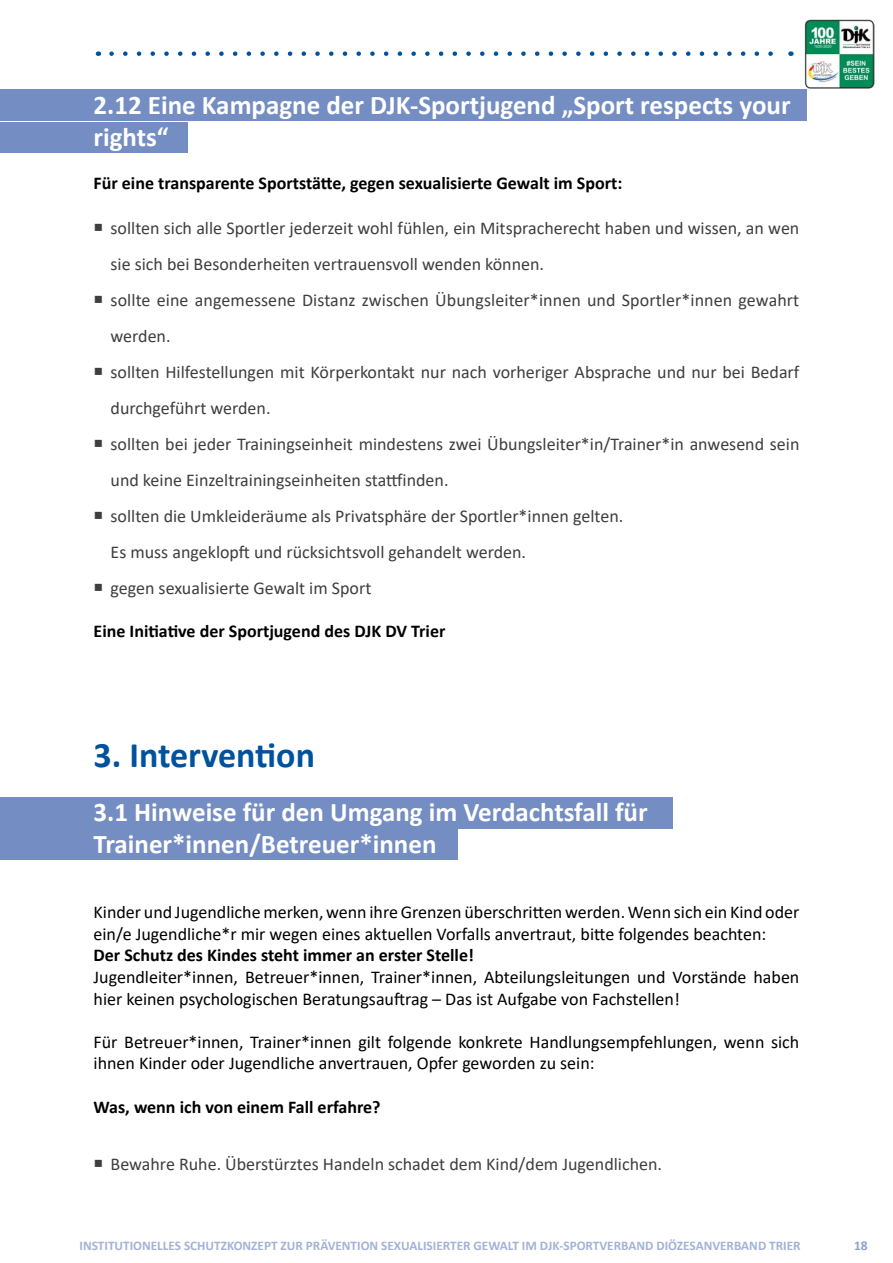
<style>
.page{position:relative;width:893px;height:1263px;background:#fff}
.page>*{position:absolute;margin:0;border:0;box-sizing:border-box;transform-origin:0 0}
.t1{font:700 36px "Calibri";color:#00519e}
.t2{font:700 27px/32.4px "Calibri";color:#fff}
.t3{font:18px/36px "Calibri";color:#3e3e40}
.t4{font:18px/21.6px "Calibri";color:#000}
.t5{font:700 18px "Calibri";color:#000}
.t6{font:700 13.5px "Calibri";color:#8d9fcd}
.t7{font:700 13.2px "Calibri";color:#a5b2d7}
</style>
<div class="page">
<img style="left:805px;top:19px;width:69px;height:69px">
<svg style="left:112px;top:51px;width:661px;height:5px"></svg>
<div style="left:0;top:89px;width:807px;height:32px;background:#748dc2"></div>
<div style="left:0;top:797px;width:673px;height:31px;background:#748dc2"></div>
<div style="left:0;top:123px;width:188px;height:30px;background:#748dc2"></div>
<div style="left:0;top:829px;width:458px;height:30px;background:#748dc2"></div>
<h2 class="t2" style="left:94px;top:88px;width:699px">2.12 Eine Kampagne der DJK-Sportjugend „Sport respects your rights“</h2>
<p class="t5" style="left:94px;top:171px;width:530px">Für eine transparente Sportstätte, gegen sexualisierte Gewalt im Sport:</p>
<p class="t3" style="left:111px;top:210px;width:690px">sollten sich alle Sportler jederzeit wohl fühlen, ein Mitspracherecht haben und wissen, an wen sie sich bei Besonderheiten vertrauensvoll wenden können.<br>sollte eine angemessene Distanz zwischen Übungsleiter*innen und Sportler*innen gewahrt werden.<br>sollten Hilfestellungen mit Körperkontakt nur nach vorheriger Absprache und nur bei Bedarf durchgeführt werden.<br>sollten bei jeder Trainingseinheit mindestens zwei Übungsleiter*in/Trainer*in anwesend sein und keine Einzeltrainingseinheiten stattfinden.<br>sollten die Umkleideräume als Privatsphäre der Sportler*innen gelten.<br>Es muss angeklopft und rücksichtsvoll gehandelt werden.<br>gegen sexualisierte Gewalt im Sport</p>
<p class="t5" style="left:94px;top:618px;width:353px">Eine Initiative der Sportjugend des DJK DV Trier</p>
<h1 class="t1" style="left:94px;top:729px;width:223px">3. Intervention</h1>
<h2 class="t2" style="left:94px;top:795px;width:556px">3.1 Hinweise für den Umgang im Verdachtsfall für<br>Trainer*innen/Betreuer*innen</h2>
<p class="t4" style="left:94px;top:901px;width:707px">Kinder und Jugendliche merken, wenn ihre Grenzen überschritten werden. Wenn sich ein Kind oder ein/e Jugendliche*r mir wegen eines aktuellen Vorfalls anvertraut, bitte folgendes beachten:</p>
<p class="t5" style="left:94px;top:942px;width:382px">Der Schutz des Kindes steht immer an erster Stelle!</p>
<p class="t4" style="left:94px;top:966px;width:707px">Jugendleiter*innen, Betreuer*innen, Trainer*innen, Abteilungsleitungen und Vorstände haben hier keinen psychologischen Beratungsauftrag – Das ist Aufgabe von Fachstellen!</p>
<p class="t4" style="left:94px;top:1030px;width:707px">Für Betreuer*innen, Trainer*innen gilt folgende konkrete Handlungsempfehlungen, wenn sich ihnen Kinder oder Jugendliche anvertrauen, Opfer geworden zu sein:</p>
<p class="t5" style="left:94px;top:1094px;width:289px">Was, wenn ich von einem Fall erfahre?</p>
<p class="t3" style="left:111px;top:1146px;width:553px">Bewahre Ruhe. Überstürztes Handeln schadet dem Kind/dem Jugendlichen.</p>
<p class="t7" style="left:80px;top:1236px;width:722px">INSTITUTIONELLES SCHUTZKONZEPT ZUR PRÄVENTION SEXUALISIERTER GEWALT IM DJK-SPORTVERBAND DIÖZESANVERBAND TRIER</p>
<p class="t6" style="left:854px;top:1236px;width:15px">18</p>
</div>
